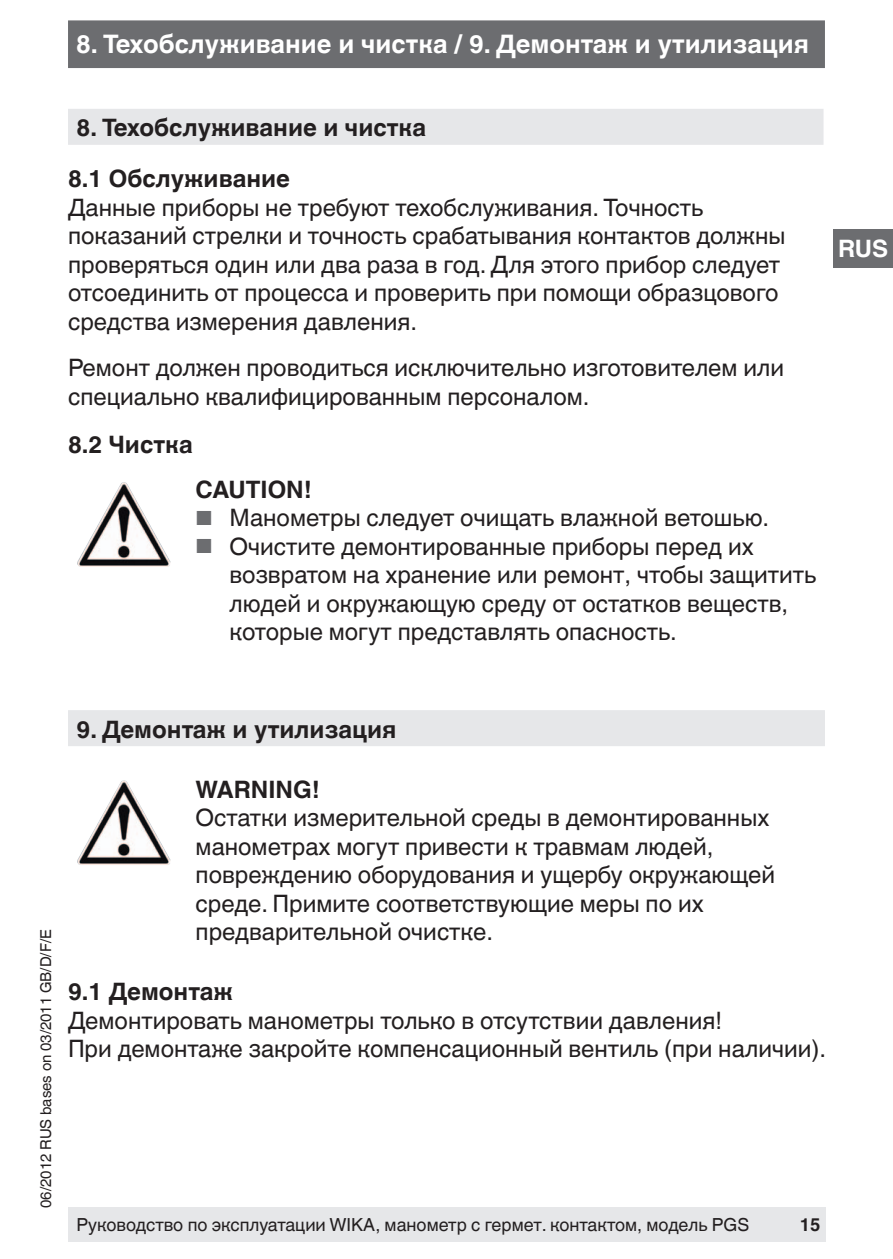
<style>
.page{position:relative;width:893px;height:1259px;background:#fff}
.page>*{position:absolute;margin:0;border:0;box-sizing:border-box;transform-origin:0 0}
.t1{font:700 25.5px "Helvetica World";color:#fff}
.t2{font:24px/28.5px "Helvetica World";color:#231f20}
.t3{font:700 24px/51px "Helvetica World";color:#231f20}
.t4{font:700 24px "Helvetica World";color:#fff}
.t5{font:18px "Helvetica World";color:#231f20}
.t6{font:700 18px "Helvetica World";color:#231f20}
.t7{font:15px "Helvetica World";color:#231f20}
.s1{font-size:20.4px;color:#6c6d70}
</style>
<div class="page">
<div style="left:68px;top:1208px;width:758px;height:34px;background:#e6e7e9"></div>
<div style="left:68px;top:20px;width:757px;height:48px;background:#6c6d70;border:3px solid #6c6d70"></div>
<div style="left:833px;top:229px;width:60px;height:38px;background:#6c6d70"></div>
<img style="left:93px;top:482px;width:30px;height:51px">
<div style="left:68px;top:109px;width:755px;height:36px;background:#e6e7e9"></div>
<img style="left:93px;top:780px;width:30px;height:51px">
<div style="left:68px;top:710px;width:757px;height:36px;background:#e6e7e9"></div>
<p class="t1" style="left:76px;top:30px;width:734px">8. Техобслуживание и чистка / 9. Демонтаж и утилизация</p>
<p class="t3" style="left:68px;top:103px;width:360px;text-indent:8px">8. Техобслуживание и чистка<br>8.1 Обслуживание</p>
<p class="t2" style="left:68px;top:193px;width:719px">Данные приборы не требуют техобслуживания. Точность показаний стрелки и точность срабатывания контактов должны проверяться один или два раза в год. Для этого прибор следует отсоединить от процесса и проверить при помощи образцового средства измерения давления.</p>
<p class="t2" style="left:68px;top:354px;width:717px">Ремонт должен проводиться исключительно изготовителем или специально квалифицированным персоналом.</p>
<p class="t3" style="left:68px;top:419px;width:126px">8.2 Чистка</p>
<p class="t3" style="left:196px;top:464px;width:118px">CAUTION!</p>
<p class="t2" style="left:196px;top:504px;width:575px"><span class="s1">■</span> Манометры следует очищать влажной ветошью.</p>
<p class="t2" style="left:230px;top:532px;width:588px;text-indent:-34px"><span class="s1">■</span> Очистите демонтированные приборы перед их возвратом на хранение или ремонт, чтобы защитить людей и окружающую среду от остатков веществ, которые могут представлять опасность.</p>
<p class="t4" style="left:838px;top:235px;width:52px">RUS</p>
<p class="t7" style="left:37px;top:1208px;width:280px;rotate:-90deg">06/2012 RUS bases on 03/2011 GB/D/F/E</p>
<p class="t3" style="left:77px;top:704px;width:322px">9. Демонтаж и утилизация</p>
<p class="t3" style="left:196px;top:764px;width:126px">WARNING!</p>
<p class="t2" style="left:196px;top:803px;width:581px">Остатки измерительной среды в демонтированных манометрах могут привести к травмам людей, повреждению оборудования и ущербу окружающей среде. Примите соответствующие меры по их предварительной очистке.</p>
<p class="t3" style="left:68px;top:966px;width:166px">9.1 Демонтаж</p>
<p class="t2" style="left:68px;top:1006px;width:760px">Демонтировать манометры только в отсутствии давления!<br>При демонтаже закройте компенсационный вентиль (при наличии).</p>
<p class="t5" style="left:77px;top:1214px;width:674px">Руководство по эксплуатации WIKA, манометр с гермет. контактом, модель PGS</p>
<p class="t6" style="left:800px;top:1214px;width:22px">15</p>
</div>
